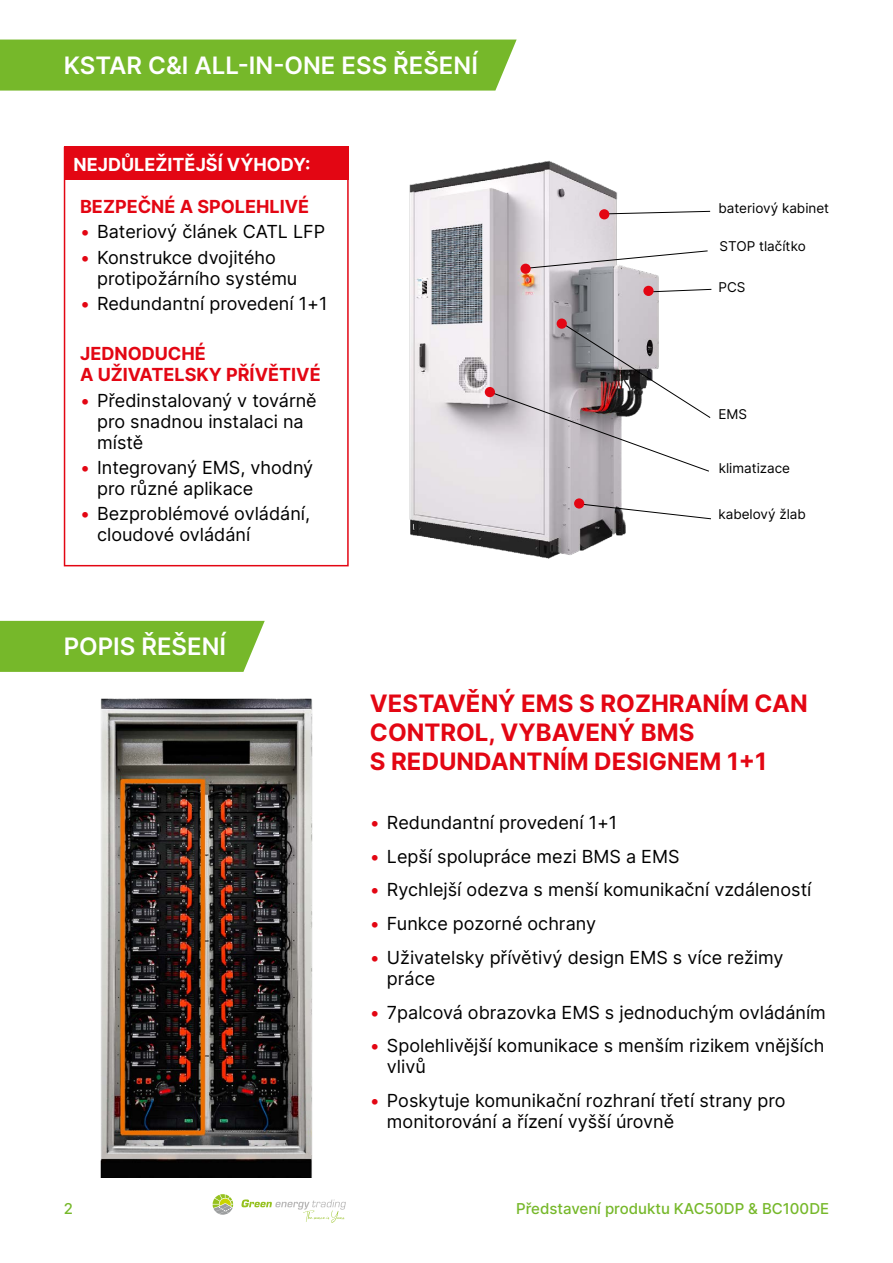
<style>
.page{position:relative;width:893px;height:1263px;background:#fff}
.page>*{position:absolute;margin:0;border:0;box-sizing:border-box;transform-origin:0 0}
.t1{font:700 24px/28.8px "Inter";color:#e30613}
.t2{font:600 24px "Inter";color:#fff}
.t3{font:18px/21px "Inter";color:#000}
.t4{font:700 18px/21px "Inter";color:#e30613}
.t5{font:700 18px "Inter";color:#fff}
.t6{font:500 15px "Inter";color:#76b82a}
.t7{font:13.5px "Inter";color:#000}
.s1{color:#e30613}
</style>
<div class="page">
<svg style="left:213px;top:1194px;width:20px;height:21px"></svg>
<svg style="left:241px;top:1199px;width:105px;height:23px"></svg>
<div style="left:0;top:40px;width:517px;height:51px;background:#76b82a"></div>
<div style="left:0;top:621px;width:265px;height:51px;background:#76b82a"></div>
<img style="left:409px;top:161px;width:250px;height:398px">
<img style="left:100px;top:698px;width:213px;height:480px">
<svg style="left:608px;top:211px;width:102px;height:3px"></svg>
<svg style="left:654px;top:289px;width:58px;height:3px"></svg>
<svg style="left:528px;top:250px;width:180px;height:18px"></svg>
<svg style="left:488px;top:323px;width:223px;height:149px"></svg>
<svg style="left:579px;top:503px;width:132px;height:16px"></svg>
<div style="left:599px;top:209px;width:10px;height:10px;background:#e30613;border-radius:50%"></div>
<div style="left:643px;top:286px;width:11px;height:10px;background:#e30613;border-radius:50%"></div>
<div style="left:557px;top:318px;width:10px;height:11px;background:#e30613;border-radius:50%"></div>
<div style="left:520px;top:264px;width:11px;height:10px;background:#e30613;border-radius:50%"></div>
<div style="left:485px;top:387px;width:10px;height:10px;background:#e30613;border-radius:50%"></div>
<div style="left:574px;top:498px;width:10px;height:11px;background:#e30613;border-radius:50%"></div>
<div style="left:64px;top:147px;width:285px;height:33px;background:#e30613"></div>
<div style="left:64px;top:147px;width:285px;height:419px;border:2px solid #e30613"></div>
<h1 class="t2" style="left:64px;top:48px;width:416px">KSTAR C&amp;I ALL-IN-ONE ESS ŘEŠENÍ</h1>
<p class="t5" style="left:74px;top:151px;width:238px">NEJDŮLEŽITĚJŠÍ VÝHODY:</p>
<p class="t4" style="left:80px;top:196px;width:231px">BEZPEČNÉ A SPOLEHLIVÉ</p>
<p class="t3" style="left:80px;top:221px;width:247px"><span class="s1">•</span> Bateriový článek CATL LFP</p>
<p class="t3" style="left:97px;top:246px;width:202px;text-indent:-17px"><span class="s1">•</span> Konstrukce dvojitého protipožárního systému</p>
<p class="t3" style="left:80px;top:292px;width:249px"><span class="s1">•</span> Redundantní provedení 1+1</p>
<p class="t4" style="left:80px;top:343px;width:242px">JEDNODUCHÉ<br>A UŽIVATELSKY PŘÍVĚTIVÉ</p>
<p class="t3" style="left:97px;top:389px;width:221px;text-indent:-17px"><span class="s1">•</span> Předinstalovaný v továrně pro snadnou instalaci na místě</p>
<p class="t3" style="left:97px;top:456px;width:218px;text-indent:-17px"><span class="s1">•</span> Integrovaný EMS, vhodný pro různé aplikace</p>
<p class="t3" style="left:97px;top:503px;width:215px;text-indent:-17px"><span class="s1">•</span> Bezproblémové ovládání, cloudové ovládání</p>
<h1 class="t2" style="left:64px;top:629px;width:164px">POPIS ŘEŠENÍ</h1>
<p class="t7" style="left:718px;top:198px;width:112px">bateriový kabinet</p>
<p class="t7" style="left:719px;top:236px;width:88px">STOP tlačítko</p>
<p class="t7" style="left:718px;top:278px;width:28px">PCS</p>
<p class="t7" style="left:718px;top:404px;width:30px">EMS</p>
<p class="t7" style="left:719px;top:458px;width:73px">klimatizace</p>
<p class="t7" style="left:718px;top:504px;width:89px">kabelový žlab</p>
<h1 class="t1" style="left:370px;top:688px;width:439px">VESTAVĚNÝ EMS S ROZHRANÍM CAN<br>CONTROL, VYBAVENÝ BMS<br>S REDUNDANTNÍM DESIGNEM 1+1</h1>
<p class="t3" style="left:370px;top:811px;width:249px"><span class="s1">•</span> Redundantní provedení 1+1</p>
<p class="t3" style="left:370px;top:845px;width:311px"><span class="s1">•</span> Lepší spolupráce mezi BMS a EMS</p>
<p class="t3" style="left:370px;top:879px;width:443px"><span class="s1">•</span> Rychlejší odezva s menší komunikační vzdáleností</p>
<p class="t3" style="left:370px;top:912px;width:228px"><span class="s1">•</span> Funkce pozorné ochrany</p>
<p class="t3" style="left:387px;top:946px;width:398px;text-indent:-17px"><span class="s1">•</span> Uživatelsky přívětivý design EMS s více režimy práce</p>
<p class="t3" style="left:370px;top:1001px;width:457px"><span class="s1">•</span> 7palcová obrazovka EMS s jednoduchým ovládáním</p>
<p class="t3" style="left:387px;top:1035px;width:439px;text-indent:-17px"><span class="s1">•</span> Spolehlivější komunikace s menším rizikem vnějších vlivů</p>
<p class="t3" style="left:387px;top:1090px;width:400px;text-indent:-17px"><span class="s1">•</span> Poskytuje komunikační rozhraní třetí strany pro monitorování a řízení vyšší úrovně</p>
<p class="t6" style="left:64px;top:1197px;width:11px">2</p>
<p class="t6" style="left:516px;top:1197px;width:314px">Představení produktu KAC50DP &amp; BC100DE</p>
</div>
